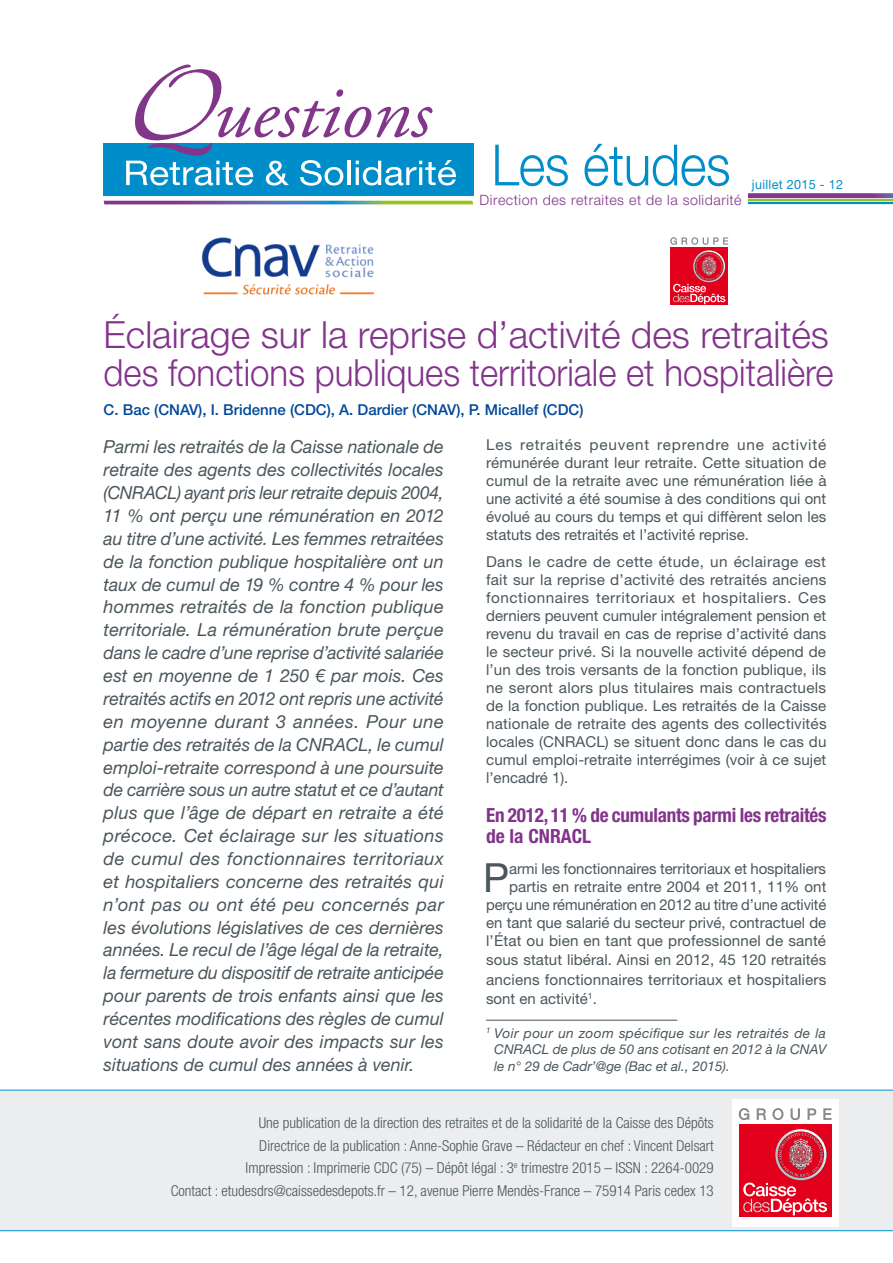
<style>
.page{position:relative;width:893px;height:1263px;background:#fff}
.page>*{position:absolute;margin:0;border:0;box-sizing:border-box;transform-origin:0 0}
.t1{font:40.2px "Helvetica Neue LT Pro";color:#4a565c}
.t2{font:300 37.5px/37.5px "Helvetica Neue LT";color:#82338b}
.t3{font:700 condensed 19.5px/21px "Helvetica Neue LT";letter-spacing:-.015em;color:#82338b}
.t4{font:italic 18px/22.8px "Helvetica Neue LT";letter-spacing:.005em;color:#4a565c;text-align:justify}
.t5{font:15px/18px "Helvetica Neue LT Pro";color:#4a565c;text-align:justify}
.t6{font:300 condensed 15px/22.5px "Helvetica Neue LT Pro";color:#4a565c;text-align:right}
.t7{font:500 15px "Helvetica Neue LT";color:#004899}
.t8{font:300 14.25px "Helvetica Neue LT";letter-spacing:.035em;color:#82368a}
.t9{font:italic 13.5px/16.5px "Helvetica Neue LT";color:#4a565c;text-align:justify}
.t10{font:12.9px "Helvetica Neue LT";letter-spacing:.02em;color:#008ecb}
</style>
<div class="page">
<div style="left:0;top:1090px;width:893px;height:141px;background:#ecedee"></div>
<div style="left:732px;top:1099px;width:106px;height:128px;background:#fff"></div>
<div style="left:739px;top:1124px;width:92px;height:93px;background:#e3001d"></div>
<svg style="left:743px;top:1129px;width:84px;height:86px"></svg>
<svg style="left:739px;top:1108px;width:10px;height:12px"></svg>
<svg style="left:757px;top:1108px;width:9px;height:12px"></svg>
<svg style="left:772px;top:1108px;width:11px;height:12px"></svg>
<svg style="left:791px;top:1108px;width:9px;height:12px"></svg>
<svg style="left:808px;top:1108px;width:8px;height:12px"></svg>
<svg style="left:823px;top:1108px;width:8px;height:12px"></svg>
<svg style="left:104px;top:201px;width:369px;height:3px"></svg>
<div style="left:103px;top:144px;width:371px;height:52px;background:#008ecb"></div>
<svg style="left:495px;top:145px;width:73px;height:41px"></svg>
<svg style="left:585px;top:144px;width:144px;height:42px"></svg>
<svg style="left:126px;top:64px;width:330px;height:122px"></svg>
<svg style="left:748px;top:193px;width:145px;height:5px"></svg>
<hr style="left:748px;top:199px;width:145px;height:2px;background:#97c01f">
<hr style="left:748px;top:202px;width:145px;height:2px;background:#008ecb">
<hr style="left:0;top:1230px;width:893px;height:1px;background:#008ecf">
<hr style="left:0;top:1090px;width:893px;height:1px;background:#008ecf">
<img style="left:202px;top:237px;width:173px;height:58px">
<hr style="left:486px;top:1020px;width:191px;height:1px;background:#4a565c">
<svg style="left:670px;top:237px;width:58px;height:67px"></svg>
<p class="t8" style="left:480px;top:191px;width:263px">Direction des retraites et de la solidarité</p>
<p class="t10" style="left:752px;top:176px;width:93px">juillet 2015 - 12</p>
<h2 class="t2" style="left:104px;top:315px;width:731px">Éclairage sur la reprise d’activité des retraités des fonctions publiques territoriale et hospitalière</h2>
<p class="t7" style="left:104px;top:401px;width:481px">C. Bac (CNAV), I. Bridenne (CDC), A. Dardier (CNAV), P. Micallef (CDC)</p>
<p class="t4" style="left:104px;top:435px;width:342px">Parmi les retraités de la Caisse nationale de retraite des agents des collectivités locales (CNRACL) ayant pris leur retraite depuis 2004, 11 % ont perçu une rémunération en 2012 au titre d’une activité. Les femmes retraitées de la fonction publique hospitalière ont un taux de cumul de 19 % contre 4 % pour les hommes retraités de la fonction publique territoriale. La rémunération brute perçue dans le cadre d’une reprise d’activité salariée est en moyenne de 1 250 € par mois. Ces retraités actifs en 2012 ont repris une activité en moyenne durant 3 années. Pour une partie des retraités de la CNRACL, le cumul emploi-retraite correspond à une poursuite de carrière sous un autre statut et ce d’autant plus que l’âge de départ en retraite a été précoce. Cet éclairage sur les situations de cumul des fonctionnaires territoriaux et hospitaliers concerne des retraités qui n’ont pas ou ont été peu concernés par les évolutions législatives de ces dernières années. Le recul de l’âge légal de la retraite, la fermeture du dispositif de retraite anticipée pour parents de trois enfants ainsi que les récentes modifications des règles de cumul vont sans doute avoir des impacts sur les situations de cumul des années à venir.</p>
<p class="t5" style="left:486px;top:435px;width:342px">Les retraités peuvent reprendre une activité rémunérée durant leur retraite. Cette situation de cumul de la retraite avec une rémunération liée à une activité a été soumise à des conditions qui ont évolué au cours du temps et qui diffèrent selon les statuts des retraités et l’activité reprise.</p>
<p class="t5" style="left:486px;top:552px;width:342px">Dans le cadre de cette étude, un éclairage est fait sur la reprise d’activité des retraités anciens fonctionnaires territoriaux et hospitaliers. Ces derniers peuvent cumuler intégralement pension et revenu du travail en cas de reprise d’activité dans le secteur privé. Si la nouvelle activité dépend de l’un des trois versants de la fonction publique, ils ne seront alors plus titulaires mais contractuels de la fonction publique. Les retraités de la Caisse nationale de retraite des agents des collectivités locales (CNRACL) se situent donc dans le cas du cumul emploi-retraite interrégimes (voir à ce sujet l’encadré 1).</p>
<h3 class="t3" style="left:486px;top:804px;width:342px">En 2012, 11 % de cumulants parmi les retraités de la CNRACL</h3>
<h1 class="t1" style="left:483px;top:852px;width:28px">P</h1>
<p class="t5" style="left:486px;top:859px;width:342px;text-align:right">armi les fonctionnaires territoriaux et hospitaliers partis en retraite entre 2004 et 2011, 11% ont perçu une rémunération en 2012 au titre d’une activité en tant que salarié du secteur privé, contractuel de l’État ou bien en tant que professionnel de santé</p>
<p class="t5" style="left:486px;top:950px;width:342px;line-height:19.5px">sous statut libéral. Ainsi en 2012, 45 120 retraités anciens fonctionnaires territoriaux et hospitaliers sont en activité<sup>1</sup>.</p>
<p class="t9" style="left:494px;top:1024px;width:333px;text-indent:-8px"><sup>1</sup> Voir pour un zoom spécifique sur les retraités de la CNRACL de plus de 50 ans cotisant en 2012 à la CNAV le n° 29 de Cadr’@ge (Bac et al., 2015).</p>
<p class="t6" style="left:171px;top:1111px;width:544px">Une publication de la direction des retraites et de la solidarité de la Caisse des Dépôts<br>Directrice de la publication : Anne-Sophie Grave – Rédacteur en chef : Vincent Delsart<br>Impression : Imprimerie CDC (75) – Dépôt légal : 3<sup>e</sup> trimestre 2015 – ISSN : 2264-0029<br>Contact : etudesdrs@caissedesdepots.fr – 12, avenue Pierre Mendès-France – 75914 Paris cedex 13</p>
</div>
